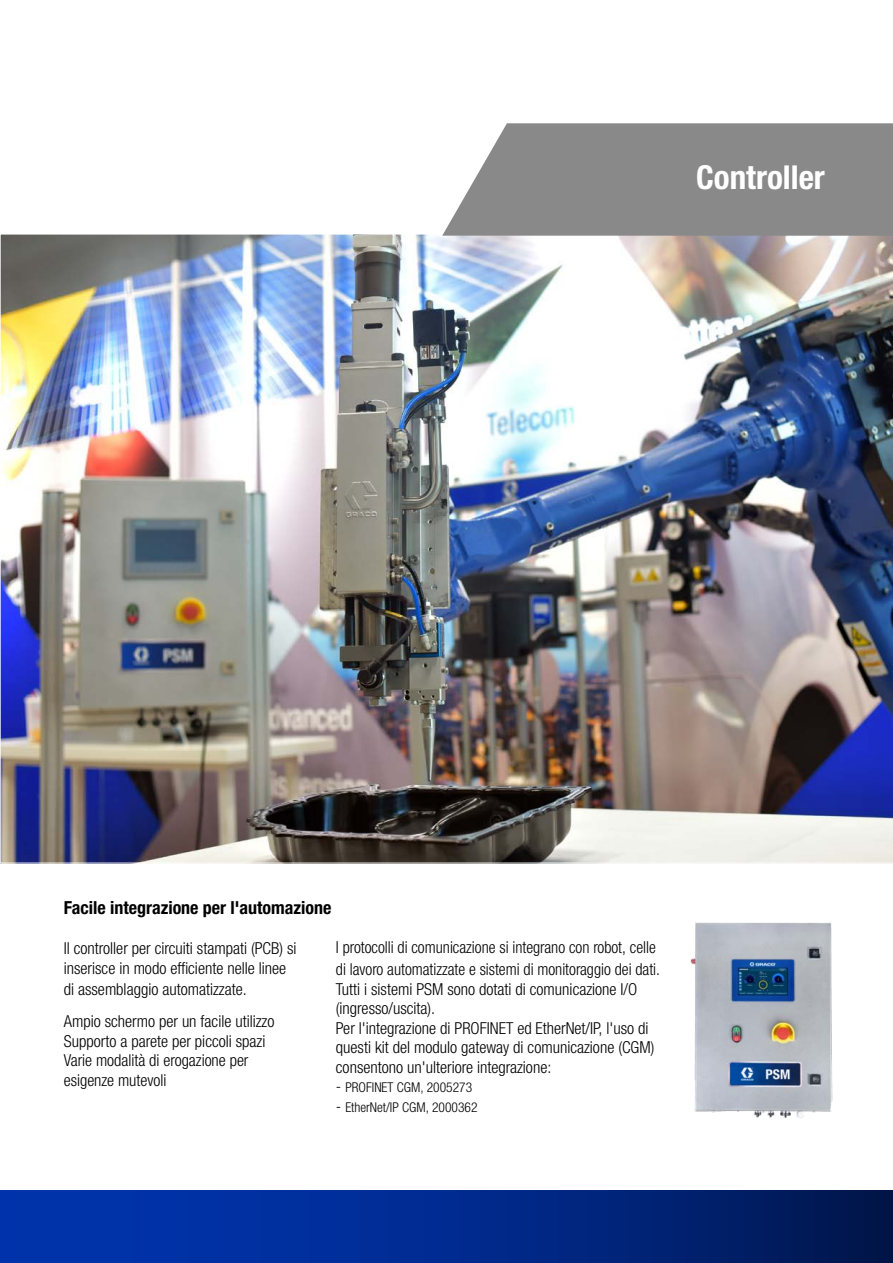
<style>
.page{position:relative;width:893px;height:1263px;background:#fff}
.page>*{position:absolute;margin:0;border:0;box-sizing:border-box;transform-origin:0 0}
.t1{font:700 condensed 33px "Helvetica Neue LTW1 G";color:#fff}
.t2{font:700 condensed 18px "Helvetica Neue LTW1 G";color:#000}
.t3{font:300 condensed 16.5px/19.5px "Helvetica Neue LTW1 G";color:#000}
.t4{font:300 condensed 13.5px "Helvetica Neue LTW1 G";color:#000}
.s1{font-size:16.5px}
</style>
<div class="page">
<img style="left:0;top:234px;width:893px;height:629px">
<img style="left:690px;top:923px;width:143px;height:195px">
<svg style="left:0;top:1191px;width:893px;height:72px;background:#002887"></svg>
<svg style="left:442px;top:123px;width:451px;height:113px;background:#929292"></svg>
<h1 class="t1" style="left:696px;top:158px;width:130px">Controller</h1>
<p class="t2" style="left:64px;top:897px;width:269px">Facile integrazione per l'automazione</p>
<p class="t3" style="left:64px;top:938px;width:234px">Il controller per circuiti stampati (PCB) si inserisce in modo efficiente nelle linee</p>
<p class="t3" style="left:64px;top:973px;width:212px;line-height:32.2px">di assemblaggio automatizzate.<br>Ampio schermo per un facile utilizzo</p>
<p class="t3" style="left:64px;top:1031px;width:203px">Supporto a parete per piccoli spazi<br>Varie modalità di erogazione per esigenze mutevoli</p>
<p class="t3" style="left:336px;top:936px;width:326px;line-height:22.5px">I protocolli di comunicazione si integrano con robot, celle di lavoro automatizzate e sistemi di monitoraggio dei dati.</p>
<p class="t3" style="left:336px;top:979px;width:320px">Tutti i sistemi PSM sono dotati di comunicazione I/O (ingresso/uscita).<br>Per l'integrazione di PROFINET ed EtherNet/IP, l'uso di questi kit del modulo gateway di comunicazione (CGM) consentono un'ulteriore integrazione:</p>
<p class="t4" style="left:336px;top:1079px;width:138px"><span class="s1">-</span> PROFINET CGM, 2005273</p>
<p class="t4" style="left:336px;top:1099px;width:143px"><span class="s1">-</span> EtherNet/IP CGM, 2000362</p>
</div>
